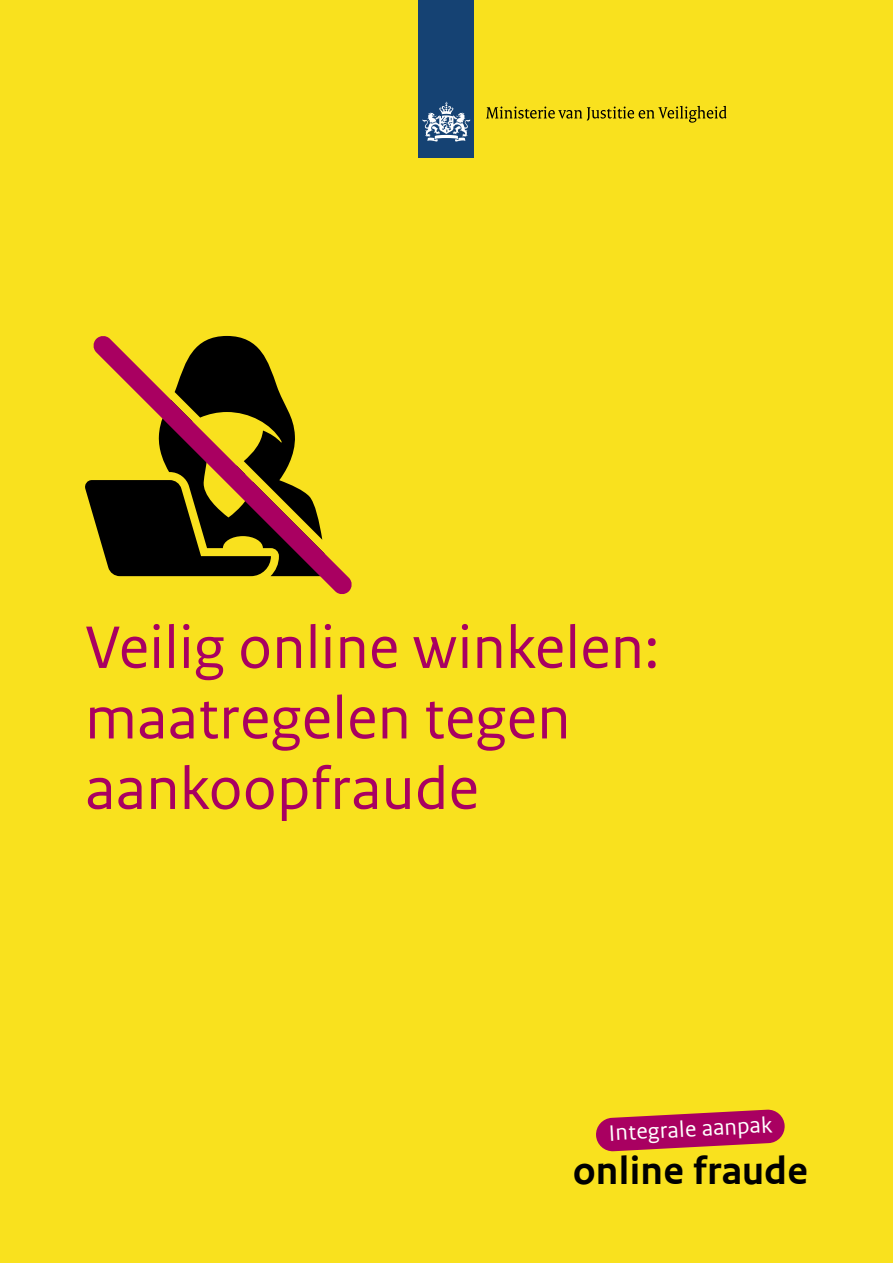
<style>
.page{position:relative;width:893px;height:1263px;background:#f9e11e}
.page>*{position:absolute;margin:0;border:0;box-sizing:border-box;transform-origin:0 0}
.t1{font:63px/70.5px "Rijksoverheid Sans Web Text";color:#a90061}
.t2{font:700 40.8px "Rijksoverheid Sans Web Text";letter-spacing:.01em;color:#000}
.t3{font:23.55px "Rijksoverheid Sans Web Text";color:#fff}
</style>
<div class="page">
<svg style="left:596px;top:1109px;width:189px;height:43px"></svg>
<div style="left:419px;top:0;width:55px;height:157px;background:#154273"></div>
<svg style="left:423px;top:102px;width:47px;height:40px"></svg>
<svg style="left:486px;top:106px;width:240px;height:17px"></svg>
<svg style="left:93px;top:335px;width:259px;height:259px"></svg>
<p class="t1" style="left:85px;top:612px;width:576px">Veilig online winkelen: maatregelen tegen aankoopfraude</p>
<p class="t3" style="left:608px;top:1119px;width:165px;rotate:-3deg">Integrale aanpak</p>
<p class="t2" style="left:573px;top:1148px;width:237px">online fraude</p>
</div>
